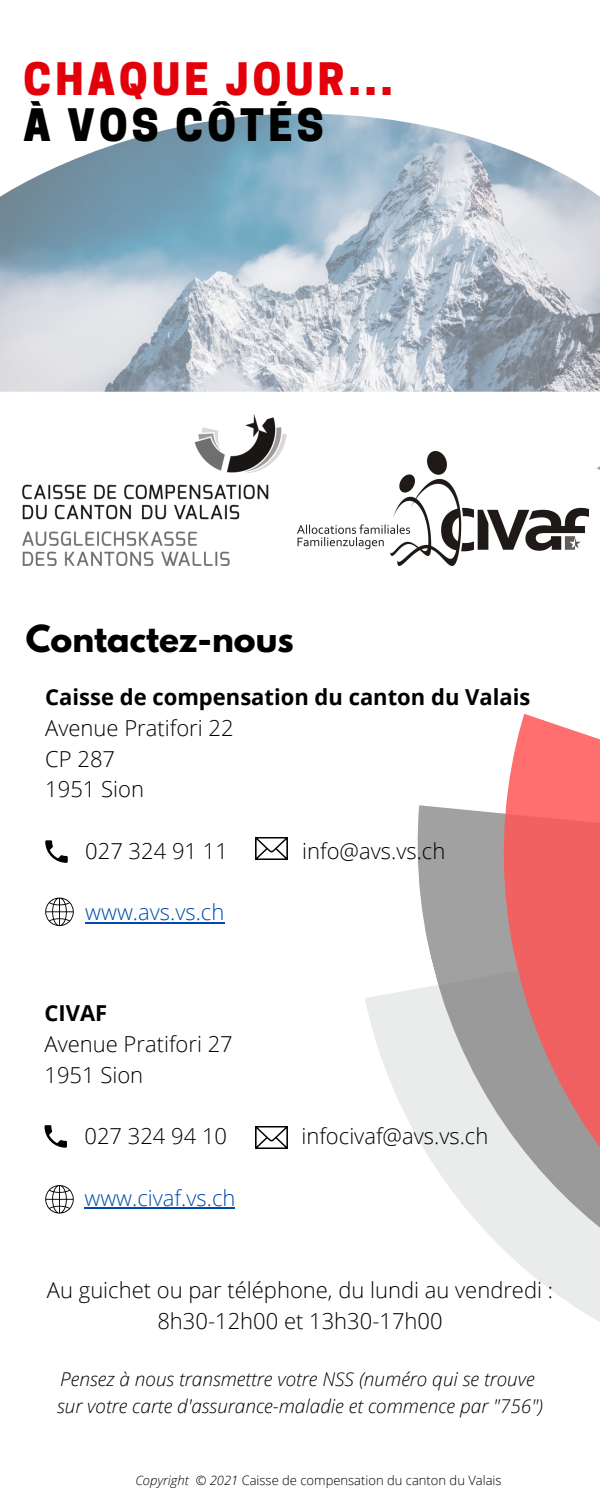
<style>
.page{position:relative;width:600px;height:1500px;background:#fff}
.page>*{position:absolute;margin:0;border:0;box-sizing:border-box;transform-origin:0 0}
.t1{font:800 42px "Cooper Hewitt";letter-spacing:.1em;color:#e3000b}
.t2{font:800 42px "Cooper Hewitt";letter-spacing:.1em;color:#000}
.t3{font:700 33px "League Spartan";color:#000}
.t4{font:300 22px/30.8px "Open Sans";color:#000}
.t5{font:700 22px "Open Sans";color:#000}
.t6{font:300 22px "Open Sans";color:#004aad}
.t7{font:italic 300 19px/26.2px "Open Sans";color:#000}
.t8{font:300 13px "Open Sans";color:#000}
.s1{font-style:italic}
</style>
<div class="page">
<svg style="left:366px;top:832px;width:87px;height:360px"></svg>
<svg style="left:417px;top:805px;width:36px;height:27px"></svg>
<svg style="left:453px;top:749px;width:147px;height:573px"></svg>
<svg style="left:515px;top:466px;width:85px;height:283px"></svg>
<img style="left:0;top:114px;width:600px;height:278px">
<hr style="left:85px;top:922px;width:139px;height:1px;background:#004aad">
<hr style="left:84px;top:1207px;width:151px;height:2px;background:#004aad">
<img style="left:255px;top:1126px;width:33px;height:22px">
<img style="left:255px;top:837px;width:33px;height:22px">
<svg style="left:45px;top:840px;width:23px;height:23px"></svg>
<svg style="left:44px;top:1125px;width:23px;height:23px"></svg>
<svg style="left:45px;top:1185px;width:29px;height:29px"></svg>
<svg style="left:45px;top:898px;width:29px;height:28px"></svg>
<img style="left:22px;top:414px;width:265px;height:152px">
<img style="left:298px;top:451px;width:290px;height:115px">
<h1 class="t1" style="left:24px;top:64px;width:370px">CHAQUE JOUR...</h1>
<h1 class="t2" style="left:24px;top:109px;width:302px">À VOS CÔTÉS</h1>
<h2 class="t3" style="left:26px;top:622px;width:269px">Contactez-nous</h2>
<p class="t5" style="left:45px;top:682px;width:487px">Caisse de compensation du canton du Valais</p>
<p class="t4" style="left:45px;top:712px;width:190px">Avenue Pratifori 22<br>CP 287<br>1951 Sion</p>
<p class="t4" style="left:85px;top:835px;width:144px">027 324 91 11</p>
<p class="t4" style="left:302px;top:835px;width:145px">info@avs.vs.ch</p>
<p class="t6" style="left:85px;top:897px;width:141px">www.avs.vs.ch</p>
<p class="t5" style="left:44px;top:998px;width:64px">CIVAF</p>
<p class="t4" style="left:44px;top:1028px;width:190px">Avenue Pratifori 27<br>1951 Sion</p>
<p class="t4" style="left:84px;top:1120px;width:144px">027 324 94 10</p>
<p class="t4" style="left:301px;top:1120px;width:188px">infocivaf@avs.vs.ch</p>
<p class="t6" style="left:84px;top:1182px;width:152px">www.civaf.vs.ch</p>
<p class="t4" style="left:47px;top:1274px;width:508px;text-align:center">Au guichet ou par téléphone, du lundi au vendredi :<br>8h30-12h00 et 13h30-17h00</p>
<p class="t7" style="left:57px;top:1366px;width:487px">Pensez à nous transmettre votre NSS (numéro qui se trouve sur votre carte d'assurance-maladie et commence par "756")</p>
<p class="t8" style="left:136px;top:1471px;width:368px"><span class="s1">Copyright © 2021</span> Caisse de compensation du canton du Valais</p>
</div>
